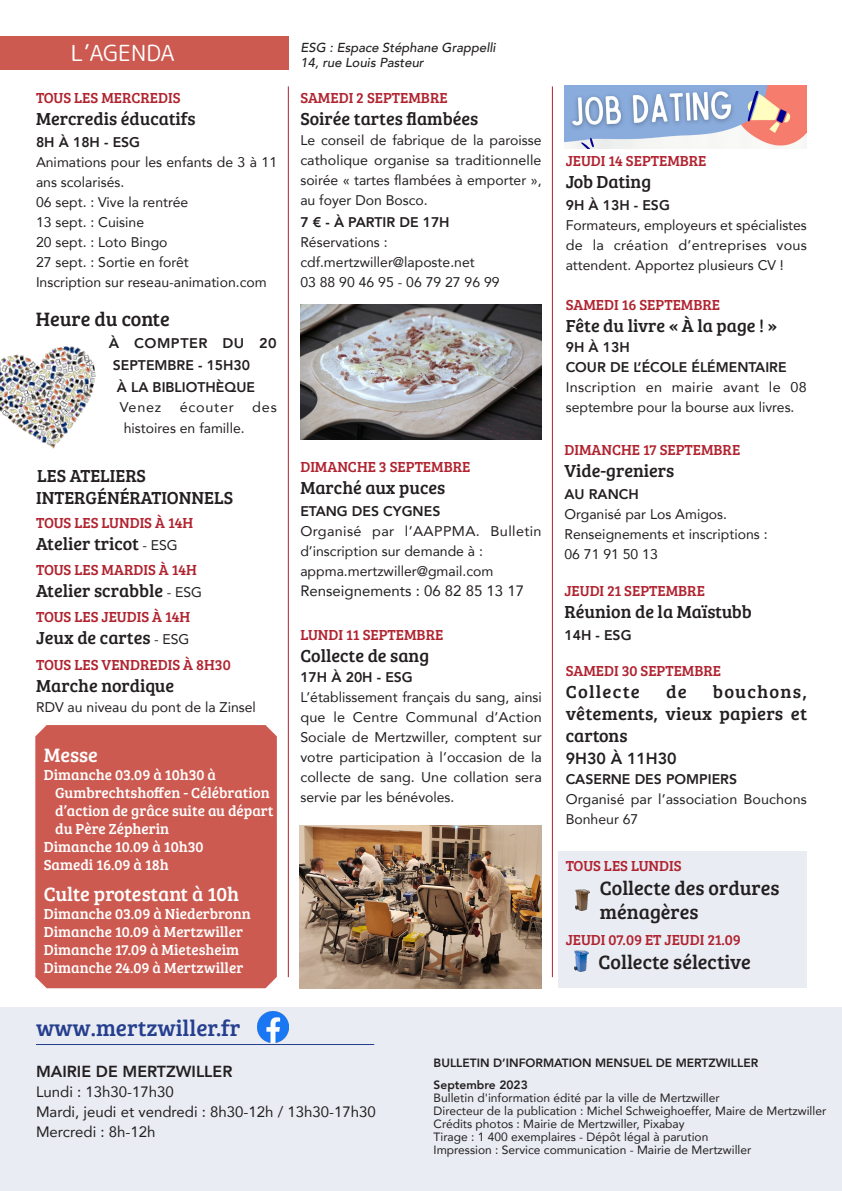
<style>
.page{position:relative;width:842px;height:1191px;background:#fff}
.page>*{position:absolute;margin:0;border:0;box-sizing:border-box;transform-origin:0 0}
.Facebook{font:23px "Bree Serif";color:#253f8e}
.RUBRIQUE{font:22.2px "Rounded Mplus 1 c";color:#fff}
.Titre_manif{font:20px/24px "Bree Serif";color:#231f20}
.t1{font:20px "Bree Serif";color:#fff}
.Titre_manif-2{font:18px/22px "Bree Serif";color:#231f20;text-align:justify}
.Titre_manif-3{font:18px "Bree Serif";letter-spacing:.065em;color:#231f20}
.COURANT{font:800 16px "Avenir";color:#231f20}
.Date_agenda{font:15px "Bree Serif";color:#b0232f}
.t2{font:15px/18px "Bree Serif";color:#fff}
.Horaires{font:15px "Avenir";color:#231f20}
.courant_agenda{font:15px "Avenir";color:#231f20}
.courant_agenda-2{font:14px/20px "Avenir";color:#231f20;text-align:justify}
.COURANT-2{font:800 14px/22px "Avenir";color:#231f20}
.courant_agenda-3{font:800 14px "Avenir";color:#231f20}
.courant_agenda-4{font:14px/20px "Avenir";letter-spacing:.025em;color:#231f20}
.courant_agenda-5{font:14px "Avenir";letter-spacing:.055em;color:#231f20}
.t3{font:italic 500 13px "Avenir";color:#231f20}
.ours{font:12px "Avenir";color:#231f20}
.COURANT-3{font:800 12px "Avenir";color:#231f20}
.s1{font-family:"Avenir";font-size:14px}
</style>
<div class="page">
<div style="left:558px;top:851px;width:249px;height:137px;background:#e9ecf3"></div>
<div style="left:0;top:1007px;width:842px;height:184px;background:#e9ecf3"></div>
<div style="left:0;top:36px;width:289px;height:33px;background:#cc5a50"></div>
<div style="left:35px;top:725px;width:242px;height:263px;background:#cc5a50"></div>
<hr style="left:288px;top:86px;width:1px;height:891px;background:#b0232f">
<img style="left:0;top:346px;width:96px;height:103px">
<hr style="left:552px;top:86px;width:1px;height:891px;background:#b0232f">
<img style="left:300px;top:305px;width:242px;height:134px">
<img style="left:299px;top:826px;width:242px;height:162px">
<hr style="left:36px;top:1044px;width:338px;height:1px;background:#253f8e">
<img style="left:257px;top:1011px;width:31px;height:31px">
<img style="left:564px;top:85px;width:243px;height:64px">
<img style="left:574px;top:950px;width:14px;height:21px">
<img style="left:576px;top:890px;width:14px;height:20px">
<p class="RUBRIQUE" style="left:71px;top:37px;width:105px">L’AGENDA</p>
<p class="Date_agenda" style="left:36px;top:86px;width:146px">TOUS LES MERCREDIS</p>
<p class="Titre_manif-2" style="left:36px;top:106px;width:161px">Mercredis éducatifs</p>
<p class="COURANT-2" style="left:36px;top:131px;width:106px">8H À 18H - ESG</p>
<p class="courant_agenda-2" style="left:36px;top:151px;width:243px">Animations pour les enfants de 3 à 11 ans scolarisés.</p>
<p class="courant_agenda-2" style="left:36px;top:191px;width:154px">06 sept. : Vive la rentrée</p>
<p class="courant_agenda-2" style="left:36px;top:211px;width:110px">13 sept. : Cuisine</p>
<p class="courant_agenda-2" style="left:36px;top:231px;width:133px">20 sept. : Loto Bingo</p>
<p class="courant_agenda-2" style="left:36px;top:251px;width:154px">27 sept. : Sortie en forêt</p>
<p class="courant_agenda-2" style="left:36px;top:271px;width:232px">Inscription sur reseau-animation.com</p>
<p class="Titre_manif" style="left:36px;top:306px;width:136px">Heure du conte</p>
<p class="COURANT-2" style="left:109px;top:332px;width:169px">À COMPTER DU 20<br>SEPTEMBRE - 15H30</p>
<p class="COURANT-2" style="left:117px;top:376px;width:140px">À LA BIBLIOTHÈQUE</p>
<p class="courant_agenda-2" style="left:120px;top:397px;width:43px">Venez</p>
<p class="courant_agenda-5" style="left:180px;top:396px;width:56px">écouter</p>
<p class="courant_agenda-2" style="left:252px;top:397px;width:26px">des</p>
<p class="courant_agenda-2" style="left:124px;top:417px;width:122px">histoires en famille.</p>
<p class="Titre_manif-2" style="left:36px;top:464px;width:198px">LES ATELIERS<br>INTERGÉNÉRATIONNELS</p>
<p class="Date_agenda" style="left:36px;top:512px;width:158px">TOUS LES LUNDIS À 14H</p>
<p class="Titre_manif-2" style="left:36px;top:532px;width:143px">Atelier tricot <span class="s1">- ESG</span></p>
<p class="Date_agenda" style="left:36px;top:559px;width:162px">TOUS LES MARDIS À 14H</p>
<p class="Titre_manif-2" style="left:36px;top:579px;width:167px">Atelier scrabble <span class="s1">- ESG</span></p>
<p class="Date_agenda" style="left:36px;top:606px;width:155px">TOUS LES JEUDIS À 14H</p>
<p class="Titre_manif-2" style="left:36px;top:626px;width:155px">Jeux de cartes <span class="s1">- ESG</span></p>
<p class="Date_agenda" style="left:36px;top:653px;width:196px">TOUS LES VENDREDIS À 8H30</p>
<p class="Titre_manif-2" style="left:36px;top:673px;width:140px">Marche nordique</p>
<p class="courant_agenda-2" style="left:36px;top:696px;width:221px">RDV au niveau du pont de la Zinsel</p>
<p class="t1" style="left:44px;top:740px;width:56px">Messe</p>
<p class="t2" style="left:44px;top:765px;width:174px">Dimanche 03.09 à 10h30 à</p>
<p class="t2" style="left:55px;top:783px;width:220px">Gumbrechtshoffen - Célébration d’action de grâce suite au départ du Père Zépherin</p>
<p class="t2" style="left:44px;top:837px;width:161px">Dimanche 10.09 à 10h30</p>
<p class="t2" style="left:44px;top:855px;width:127px">Samedi 16.09 à 18h</p>
<p class="t1" style="left:44px;top:879px;width:197px">Culte protestant à 10h</p>
<p class="t2" style="left:44px;top:904px;width:208px">Dimanche 03.09 à Niederbronn</p>
<p class="t2" style="left:44px;top:922px;width:201px">Dimanche 10.09 à Mertzwiller</p>
<p class="t2" style="left:44px;top:940px;width:197px">Dimanche 17.09 à Mietesheim</p>
<p class="t2" style="left:44px;top:958px;width:201px">Dimanche 24.09 à Mertzwiller</p>
<p class="Facebook" style="left:36px;top:1011px;width:206px">www.mertzwiller.fr</p>
<p class="t3" style="left:301px;top:39px;width:197px">ESG : Espace Stéphane Grappelli</p>
<p class="t3" style="left:301px;top:54px;width:125px">14, rue Louis Pasteur</p>
<p class="Date_agenda" style="left:300px;top:86px;width:149px">SAMEDI 2 SEPTEMBRE</p>
<p class="Titre_manif-2" style="left:300px;top:106px;width:179px">Soirée tartes flambées</p>
<p class="courant_agenda-2" style="left:300px;top:129px;width:243px">Le conseil de fabrique de la paroisse catholique organise sa traditionnelle soirée « tartes flambées à emporter », au foyer Don Bosco.</p>
<p class="COURANT-2" style="left:300px;top:211px;width:151px">7 € - À PARTIR DE 17H</p>
<p class="courant_agenda-2" style="left:300px;top:231px;width:89px">Réservations :</p>
<p class="courant_agenda-2" style="left:300px;top:251px;width:176px">cdf.mertzwiller@laposte.net</p>
<p class="courant_agenda-2" style="left:300px;top:271px;width:201px">03 88 90 46 95 - 06 79 27 96 99</p>
<p class="Date_agenda" style="left:300px;top:456px;width:171px">DIMANCHE 3 SEPTEMBRE</p>
<p class="Titre_manif-2" style="left:300px;top:476px;width:146px">Marché aux puces</p>
<p class="COURANT-2" style="left:300px;top:500px;width:141px">ETANG DES CYGNES</p>
<p class="courant_agenda-4" style="left:300px;top:521px;width:243px">Organisé par l’AAPPMA. Bulletin d’inscription sur demande à :</p>
<p class="courant_agenda-2" style="left:300px;top:561px;width:194px">appma.mertzwiller@gmail.com</p>
<p class="courant_agenda" style="left:300px;top:579px;width:225px">Renseignements : 06 82 85 13 17</p>
<p class="Date_agenda" style="left:300px;top:624px;width:144px">LUNDI 11 SEPTEMBRE</p>
<p class="Titre_manif-2" style="left:300px;top:644px;width:130px">Collecte de sang</p>
<p class="courant_agenda-3" style="left:300px;top:666px;width:114px">17H À 20H - ESG</p>
<p class="courant_agenda-2" style="left:300px;top:687px;width:243px">L’établissement français du sang, ainsi que le Centre Communal d’Action Sociale de Mertzwiller, comptent sur votre participation à l’occasion de la collecte de sang. Une collation sera servie par les bénévoles.</p>
<p class="Date_agenda" style="left:566px;top:149px;width:142px">JEUDI 14 SEPTEMBRE</p>
<p class="Titre_manif-2" style="left:566px;top:169px;width:87px">Job Dating</p>
<p class="COURANT-2" style="left:566px;top:194px;width:106px">9H À 13H - ESG</p>
<p class="courant_agenda-2" style="left:566px;top:214px;width:243px">Formateurs, employeurs et spécialistes de la création d’entreprises vous attendent. Apportez plusieurs CV !</p>
<p class="Date_agenda" style="left:566px;top:294px;width:156px">SAMEDI 16 SEPTEMBRE</p>
<p class="Titre_manif-2" style="left:566px;top:314px;width:213px">Fête du livre « À la page ! »</p>
<p class="courant_agenda-3" style="left:566px;top:336px;width:66px">9H À 13H</p>
<p class="courant_agenda-3" style="left:566px;top:356px;width:222px">COUR DE L’ÉCOLE ÉLÉMENTAIRE</p>
<p class="courant_agenda-2" style="left:566px;top:377px;width:243px">Inscription en mairie avant le 08 septembre pour la bourse aux livres.</p>
<p class="Date_agenda" style="left:564px;top:439px;width:177px">DIMANCHE 17 SEPTEMBRE</p>
<p class="Titre_manif-2" style="left:564px;top:459px;width:111px">Vide-greniers</p>
<p class="COURANT-2" style="left:564px;top:483px;width:76px">AU RANCH</p>
<p class="courant_agenda-2" style="left:564px;top:503px;width:164px">Organisé par Los Amigos.</p>
<p class="courant_agenda-2" style="left:564px;top:523px;width:205px">Renseignements et inscriptions :</p>
<p class="courant_agenda-2" style="left:564px;top:543px;width:95px">06 71 91 50 13</p>
<p class="Date_agenda" style="left:564px;top:579px;width:142px">JEUDI 21 SEPTEMBRE</p>
<p class="Titre_manif-2" style="left:564px;top:599px;width:189px">Réunion de la Maïstubb</p>
<p class="COURANT-2" style="left:564px;top:624px;width:69px">14H - ESG</p>
<p class="Date_agenda" style="left:566px;top:659px;width:157px">SAMEDI 30 SEPTEMBRE</p>
<p class="Titre_manif-3" style="left:566px;top:678px;width:76px">Collecte</p>
<p class="Titre_manif-2" style="left:666px;top:679px;width:22px">de</p>
<p class="Titre_manif-2" style="left:566px;top:679px;width:243px;text-indent:147px">bouchons, vêtements, vieux papiers et cartons</p>
<p class="COURANT" style="left:566px;top:745px;width:113px">9H30 À 11H30</p>
<p class="courant_agenda-3" style="left:566px;top:768px;width:173px">CASERNE DES POMPIERS</p>
<p class="courant_agenda-2" style="left:566px;top:788px;width:243px">Organisé par l’association Bouchons<br>Bonheur 67</p>
<p class="Date_agenda" style="left:566px;top:854px;width:117px">TOUS LES LUNDIS</p>
<p class="Titre_manif" style="left:600px;top:874px;width:181px">Collecte des ordures ménagères</p>
<p class="Date_agenda" style="left:566px;top:928px;width:177px">JEUDI 07.09 ET JEUDI 21.09</p>
<p class="Titre_manif" style="left:598px;top:948px;width:154px">Collecte sélective</p>
<p class="COURANT" style="left:36px;top:1059px;width:198px">MAIRIE DE MERTZWILLER</p>
<p class="Horaires" style="left:36px;top:1080px;width:139px">Lundi : 13h30-17h30</p>
<p class="Horaires" style="left:36px;top:1100px;width:341px">Mardi, jeudi et vendredi : 8h30-12h / 13h30-17h30</p>
<p class="Horaires" style="left:36px;top:1120px;width:121px">Mercredi : 8h-12h</p>
<p class="COURANT-3" style="left:434px;top:1053px;width:326px">BULLETIN D’INFORMATION MENSUEL DE MERTZWILLER</p>
<p class="COURANT-3" style="left:434px;top:1075px;width:96px">Septembre 2023</p>
<p class="ours" style="left:434px;top:1088px;width:288px">Bulletin d'information édité par la ville de Mertzwiller</p>
<p class="ours" style="left:434px;top:1101px;width:394px">Directeur de la publication : Michel Schweighoeffer, Maire de Mertzwiller</p>
<p class="ours" style="left:434px;top:1114px;width:252px">Crédits photos : Mairie de Mertzwiller, Pixabay</p>
<p class="ours" style="left:434px;top:1127px;width:276px">Tirage : 1 400 exemplaires - Dépôt légal à parution</p>
<p class="ours" style="left:434px;top:1140px;width:319px">Impression : Service communication - Mairie de Mertzwiller</p>
</div>
